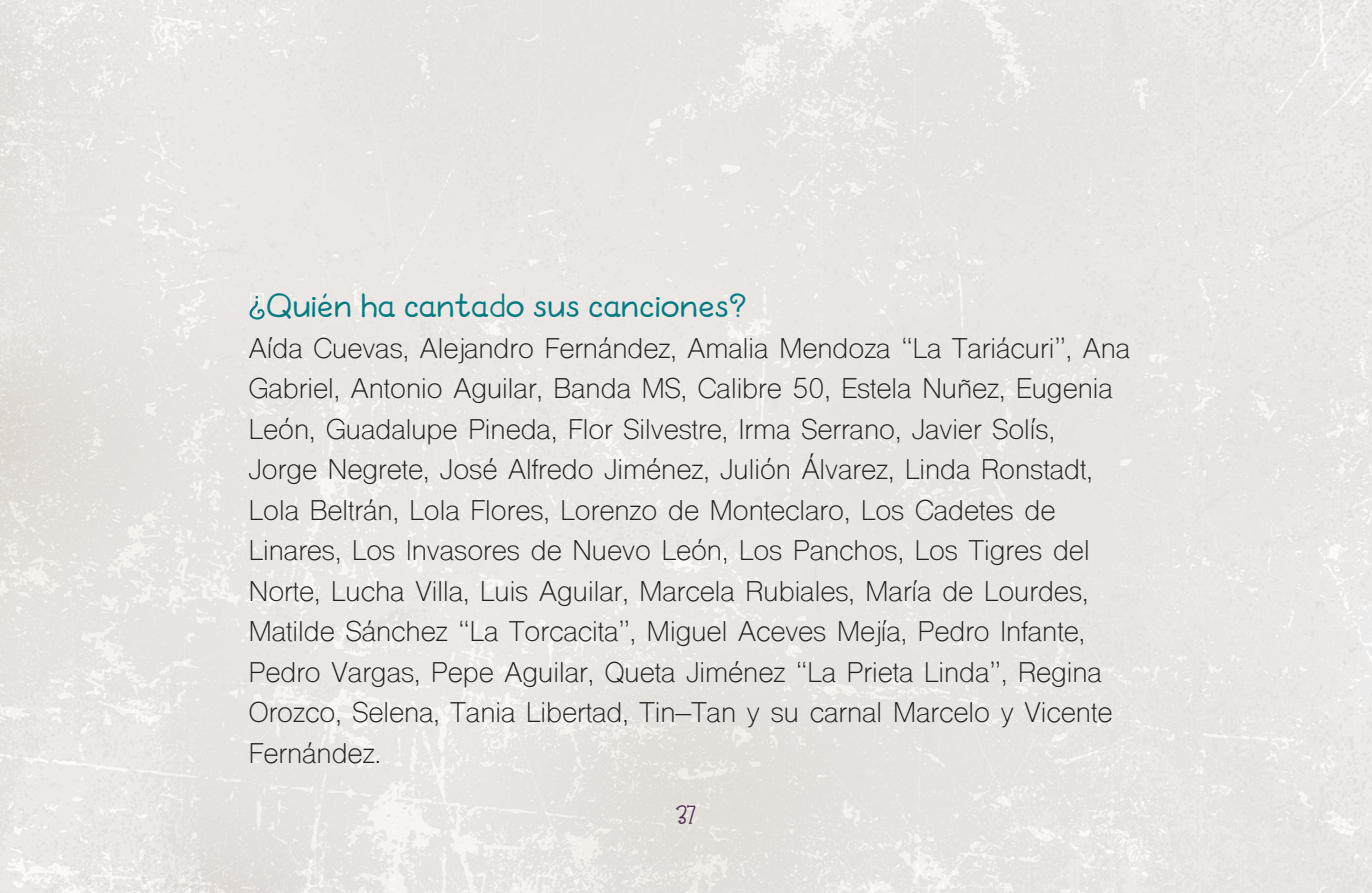
<style>
.page{position:relative;width:1372px;height:893px;background:#fff}
.page>*{position:absolute;margin:0;border:0;box-sizing:border-box;transform-origin:0 0}
.t1{font:33.75px "Bubble Double light";color:#047b83}
.t2{font:27px/40.5px "Shree Dev 0714";color:#231f20}
.t3{font:27px "Balloon Bash";color:#4d2d50}
.s1{color:#fff}
</style>
<div class="page">
<img style="left:0;top:0;width:1371px;height:893px">
<svg style="left:249px;top:296px;width:16px;height:24px"></svg>
<p class="t1" style="left:249px;top:288px;width:499px"><span class="s1">¿</span>Quien ha cantado sus canciones?</p>
<p class="t2" style="left:249px;top:331px;width:882px">Aída Cuevas, Alejandro Fernández, Amalia Mendoza “La Tariácuri”, Ana Gabriel, Antonio Aguilar, Banda MS, Calibre 50, Estela Nuñez, Eugenia León, Guadalupe Pineda, Flor Silvestre, Irma Serrano, Javier Solís,<br>Jorge Negrete, José Alfredo Jiménez, Julión Álvarez, Linda Ronstadt, Lola Beltrán, Lola Flores, Lorenzo de Monteclaro, Los Cadetes de Linares, Los Invasores de Nuevo León, Los Panchos, Los Tigres del Norte, Lucha Villa, Luis Aguilar, Marcela Rubiales, María de Lourdes, Matilde Sánchez “La Torcacita”, Miguel Aceves Mejía, Pedro Infante, Pedro Vargas, Pepe Aguilar, Queta Jiménez “La Prieta Linda”, Regina Orozco, Selena, Tania Libertad, Tin–Tan y su carnal Marcelo y Vicente Fernández.</p>
<p class="t1" style="left:321px;top:288px;width:8px">´</p>
<p class="t3" style="left:676px;top:800px;width:21px">37</p>
</div>
